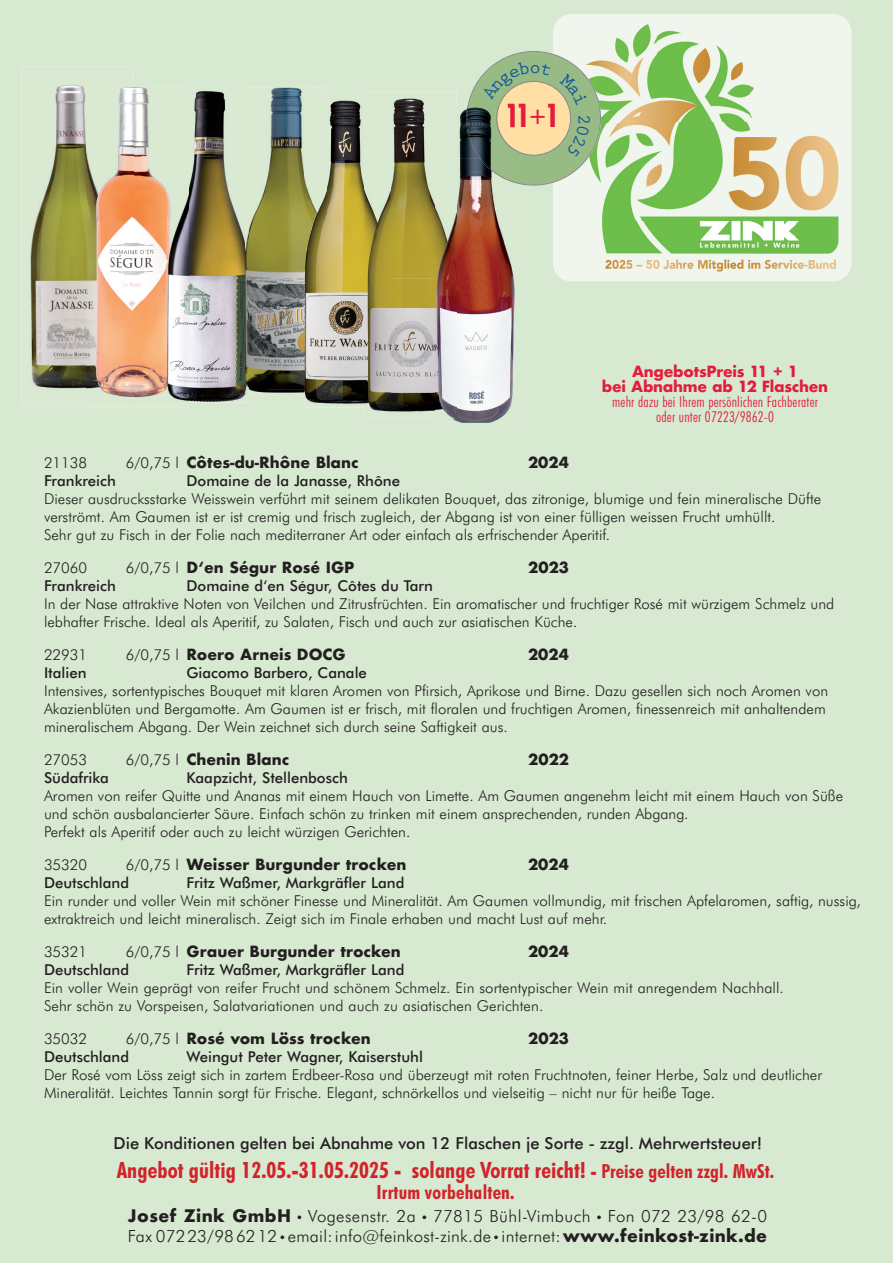
<style>
.page{position:relative;width:893px;height:1263px;background:#d8e9d2}
.page>*{position:absolute;margin:0;border:0;box-sizing:border-box;transform-origin:0 0}
.t1{font:700 condensed 32.55px "Futura BT";color:#e41c3b}
.t2{font:700 condensed 22.5px "Futura BT";letter-spacing:.005em;color:#d1232a}
.t3{font:700 condensed 19.5px "Futura BT";letter-spacing:.01em;color:#d1232a}
.t4{font:700 19.05px "Prestige Elite Std";color:#105697}
.t5{font:300 16.8px/20.2px "Futura BT";letter-spacing:.015em;color:#231f20}
.t6{font:500 16.5px "Futura BT";color:#231f20}
.t7{font:300 15px/18px "Futura BT";color:#231f20}
.t8{font:500 15px "Futura BT";color:#231f20}
.t9{font:700 15px "Futura";color:#231f20}
.t10{font:300 condensed 15px/15px "Futura BT";letter-spacing:.015em;color:#e41c3b;text-align:center}
.t11{font:700 15px/15px "Futura";letter-spacing:-.02em;color:#e41c3b;text-align:center}
.s1{font-size:23.85px}
.s2{font-family:"Futura BT";font-weight:300}
.s3{font-size:19.5px}
.s4{font-family:"Futura";font-weight:700}
.s5{font-size:12.6px}
</style>
<div class="page">
<div style="left:553px;top:14px;width:298px;height:267px;background:#f0f6ee"></div>
<img style="left:566px;top:24px;width:276px;height:247px">
<img style="left:21px;top:67px;width:113px;height:339px">
<img style="left:134px;top:86px;width:55px;height:107px">
<img style="left:134px;top:193px;width:32px;height:107px">
<img style="left:86px;top:300px;width:103px;height:108px">
<img style="left:86px;top:86px;width:48px;height:320px">
<img style="left:189px;top:91px;width:56px;height:155px">
<img style="left:189px;top:246px;width:60px;height:156px">
<img style="left:166px;top:91px;width:23px;height:311px">
<img style="left:245px;top:88px;width:82px;height:305px">
<img style="left:245px;top:91px;width:4px;height:302px">
<img style="left:305px;top:97px;width:59px;height:310px">
<img style="left:305px;top:97px;width:22px;height:296px">
<img style="left:364px;top:91px;width:92px;height:187px">
<img style="left:364px;top:278px;width:71px;height:141px">
<img style="left:456px;top:106px;width:3px;height:53px">
<img style="left:456px;top:159px;width:60px;height:211px">
<img style="left:435px;top:370px;width:81px;height:53px">
<img style="left:435px;top:106px;width:21px;height:313px">
<svg style="left:459px;top:44px;width:149px;height:149px;background:#b2be98"></svg>
<h1 class="t1" style="left:505px;top:96px;width:56px">11 <span class="s1">+</span>1</h1>
<p class="t4" style="left:595px;top:114px;width:13px;rotate:90deg">2</p>
<p class="t11" style="left:602px;top:364px;width:228px">AngebotsPreis 11 + 1<br>bei Abnahme ab 12 Flaschen</p>
<p class="t10" style="left:612px;top:394px;width:207px">mehr dazu bei Ihrem persönlichen Fachberater oder unter 07223/9862-0</p>
<p class="t7" style="left:44px;top:453px;width:45px">21138</p>
<p class="t9" style="left:126px;top:451px;width:234px"><span class="s2">6/0,75 l</span> Côtes-du-Rhône Blanc</p>
<p class="t9" style="left:528px;top:451px;width:43px">2024</p>
<p class="t8" style="left:44px;top:471px;width:73px">Frankreich</p>
<p class="t8" style="left:187px;top:471px;width:215px">Domaine de la Janasse, Rhône</p>
<p class="t7" style="left:44px;top:489px;width:779px">Dieser ausdrucksstarke Weisswein verführt mit seinem delikaten Bouquet, das zitronige, blumige und fein mineralische Düfte verströmt. Am Gaumen ist er ist cremig und frisch zugleich, der Abgang ist von einer fülligen weissen Frucht umhüllt.<br>Sehr gut zu Fisch in der Folie nach mediterraner Art oder einfach als erfrischender Aperitif.</p>
<p class="t7" style="left:44px;top:558px;width:45px">27060</p>
<p class="t9" style="left:126px;top:556px;width:230px"><span class="s2">6/0,75 l</span> D‘en Ségur Rosé IGP</p>
<p class="t9" style="left:528px;top:556px;width:42px">2023</p>
<p class="t8" style="left:44px;top:576px;width:73px">Frankreich</p>
<p class="t8" style="left:187px;top:576px;width:248px">Domaine d‘en Ségur, Côtes du Tarn</p>
<p class="t7" style="left:44px;top:594px;width:792px">In der Nase attraktive Noten von Veilchen und Zitrusfrüchten. Ein aromatischer und fruchtiger Rosé mit würzigem Schmelz und lebhafter Frische. Ideal als Aperitif, zu Salaten, Fisch und auch zur asiatischen Küche.</p>
<p class="t7" style="left:44px;top:645px;width:45px">22931</p>
<p class="t9" style="left:126px;top:643px;width:222px"><span class="s2">6/0,75 l</span> Roero Arneis DOCG</p>
<p class="t9" style="left:528px;top:643px;width:43px">2024</p>
<p class="t8" style="left:44px;top:663px;width:44px">Italien</p>
<p class="t8" style="left:187px;top:663px;width:182px">Giacomo Barbero, Canale</p>
<p class="t7" style="left:44px;top:681px;width:786px">Intensives, sortentypisches Bouquet mit klaren Aromen von Pfirsich, Aprikose und Birne. Dazu gesellen sich noch Aromen von<br>Akazienblüten und Bergamotte. Am Gaumen ist er frisch, mit floralen und fruchtigen Aromen, finessenreich mit anhaltendem mineralischem Abgang. Der Wein zeichnet sich durch seine Saftigkeit aus.</p>
<p class="t7" style="left:44px;top:750px;width:45px">27053</p>
<p class="t9" style="left:126px;top:748px;width:165px"><span class="s2">6/0,75 l</span> Chenin Blanc</p>
<p class="t9" style="left:528px;top:748px;width:42px">2022</p>
<p class="t8" style="left:44px;top:768px;width:67px">Südafrika</p>
<p class="t8" style="left:187px;top:768px;width:163px">Kaapzicht, Stellenbosch</p>
<p class="t7" style="left:44px;top:786px;width:801px">Aromen von reifer Quitte und Ananas mit einem Hauch von Limette. Am Gaumen angenehm leicht mit einem Hauch von Süße und schön ausbalancierter Säure. Einfach schön zu trinken mit einem ansprechenden, runden Abgang.<br>Perfekt als Aperitif oder auch zu leicht würzigen Gerichten.</p>
<p class="t7" style="left:44px;top:855px;width:45px">35320</p>
<p class="t9" style="left:126px;top:853px;width:282px"><span class="s2">6/0,75 l</span> Weisser Burgunder trocken</p>
<p class="t9" style="left:528px;top:853px;width:43px">2024</p>
<p class="t8" style="left:44px;top:873px;width:87px">Deutschland</p>
<p class="t8" style="left:187px;top:873px;width:219px">Fritz Waßmer, Markgräfler Land</p>
<p class="t7" style="left:44px;top:891px;width:818px">Ein runder und voller Wein mit schöner Finesse und Mineralität. Am Gaumen vollmundig, mit frischen Apfelaromen, saftig, nussig, extraktreich und leicht mineralisch. Zeigt sich im Finale erhaben und macht Lust auf mehr.</p>
<p class="t7" style="left:44px;top:942px;width:45px">35321</p>
<p class="t9" style="left:126px;top:940px;width:277px"><span class="s2">6/0,75 l</span> Grauer Burgunder trocken</p>
<p class="t9" style="left:528px;top:940px;width:43px">2024</p>
<p class="t8" style="left:44px;top:960px;width:87px">Deutschland</p>
<p class="t8" style="left:187px;top:960px;width:219px">Fritz Waßmer, Markgräfler Land</p>
<p class="t7" style="left:44px;top:978px;width:741px">Ein voller Wein geprägt von reifer Frucht und schönem Schmelz. Ein sortentypischer Wein mit anregendem Nachhall.<br>Sehr schön zu Vorspeisen, Salatvariationen und auch zu asiatischen Gerichten.</p>
<p class="t7" style="left:44px;top:1029px;width:45px">35032</p>
<p class="t9" style="left:126px;top:1027px;width:246px"><span class="s2">6/0,75 l</span> Rosé vom Löss trocken</p>
<p class="t9" style="left:528px;top:1027px;width:42px">2023</p>
<p class="t8" style="left:44px;top:1047px;width:87px">Deutschland</p>
<p class="t8" style="left:187px;top:1047px;width:238px">Weingut Peter Wagner, Kaiserstuhl</p>
<p class="t7" style="left:44px;top:1065px;width:780px">Der Rosé vom Löss zeigt sich in zartem Erdbeer-Rosa und überzeugt mit roten Fruchtnoten, feiner Herbe, Salz und deutlicher<br>Mineralität. Leichtes Tannin sorgt für Frische. Elegant, schnörkellos und vielseitig – nicht nur für heiße Tage.</p>
<p class="t6" style="left:114px;top:1133px;width:650px">Die Konditionen gelten bei Abnahme von 12 Flaschen je Sorte - zzgl. Mehrwertsteuer!</p>
<h2 class="t2" style="left:117px;top:1156px;width:659px">Angebot gültig 12.05.-31.05.2025 - solange Vorrat reicht! <span class="s3">- Preise gelten zzgl. MwSt.</span></h2>
<h3 class="t3" style="left:376px;top:1180px;width:139px">Irrtum vorbehalten.</h3>
<p class="t5" style="left:128px;top:1206px;width:641px"><span class="s4">Josef Zink GmbH</span> <span class="s5">•</span> Vogesenstr. 2a <span class="s5">•</span> 77815 Bühl-Vimbuch <span class="s5">•</span> Fon 072 23/98 62-0<br>Fax 072 23/98 62 12 <span class="s5">•</span> email: info@feinkost-zink.de <span class="s5">•</span> internet: <span class="s4">www.feinkost-zink.de</span></p>
</div>
